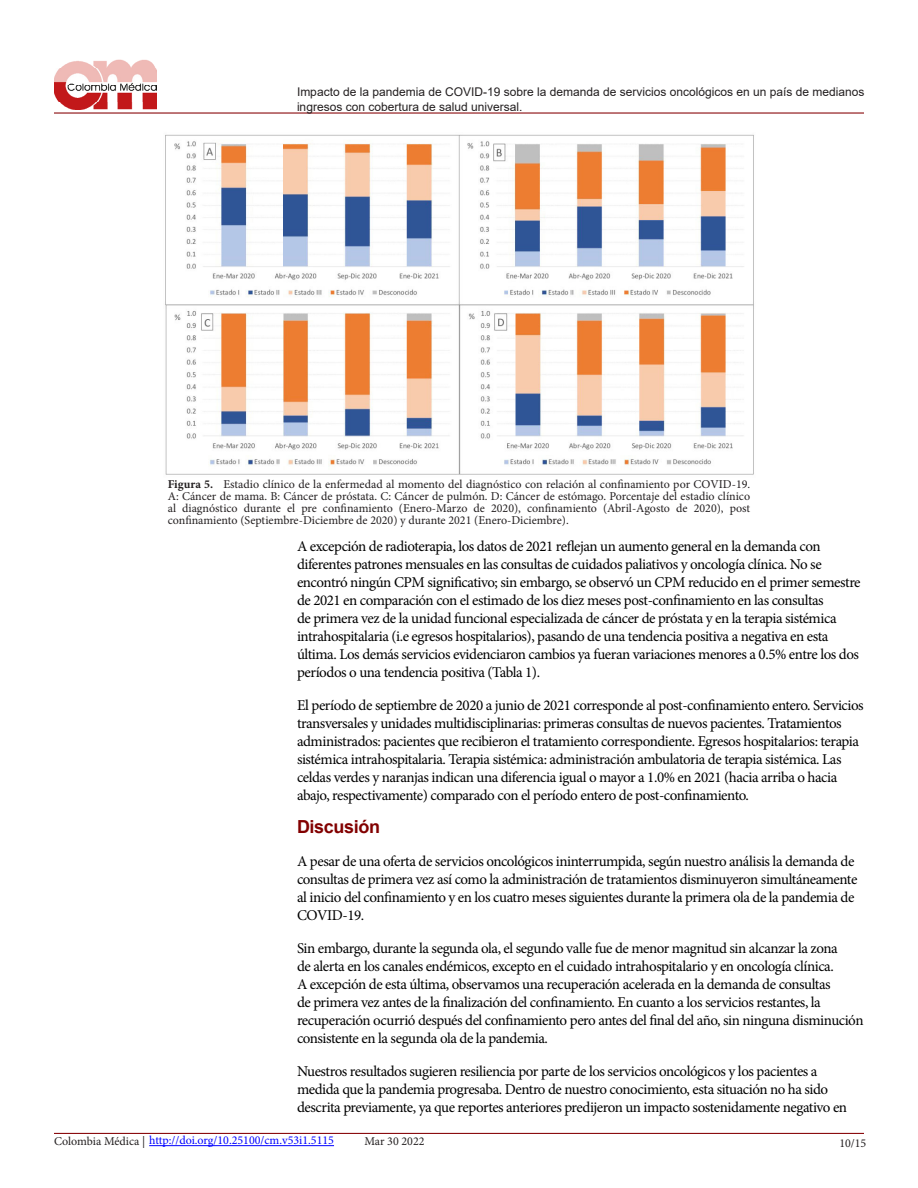
<style>
.page{position:relative;width:918px;height:1188px;background:#fff}
.page>*{position:absolute;margin:0;border:0;box-sizing:border-box;transform-origin:0 0}
.t1{font:700 18px "Arial";letter-spacing:-.02em;color:#820000}
.t2{font:15px/18px "Minion Pro";letter-spacing:-.03em;color:#000}
.t3{font:12px/12px "Minion Pro";color:#231f20;text-align:justify}
.t4{font:12px/15px "Arial";color:#231f20}
.t5{font:12px "Minion Pro";color:#00f}
.s1{font-weight:700}
.s2{color:#231f20}
</style>
<div class="page">
<hr style="left:54px;top:112px;width:810px;height:2px;background:#8b0d10">
<hr style="left:54px;top:1133px;width:810px;height:1px;background:#8b0d10">
<img style="left:54px;top:59px;width:102px;height:51px">
<hr style="left:149px;top:1145px;width:185px;height:1px;background:#00f">
<img style="left:165px;top:134px;width:589px;height:341px">
<p class="t4" style="left:297px;top:84px;width:569px">Impacto de la pandemia de COVID-19 sobre la demanda de servicios oncológicos en un país de medianos ingresos con cobertura de salud universal.</p>
<p class="t3" style="left:168px;top:478px;width:584px"><span class="s1">Figura 5.</span> Estadio clínico de la enfermedad al momento del diagnóstico con relación al confinamiento por COVID-19.<br>A: Cáncer de mama. B: Cáncer de próstata. C: Cáncer de pulmón. D: Cáncer de estómago. Porcentaje del estadio clínico al diagnóstico durante el pre confinamiento (Enero-Marzo de 2020), confinamiento (Abril-Agosto de 2020), post confinamiento (Septiembre-Diciembre de 2020) y durante 2021 (Enero-Diciembre).</p>
<p class="t2" style="left:297px;top:537px;width:565px">A excepción de radioterapia, los datos de 2021 reflejan un aumento general en la demanda con diferentes patrones mensuales en las consultas de cuidados paliativos y oncología clínica. No se encontró ningún CPM significativo; sin embargo, se observó un CPM reducido en el primer semestre de 2021 en comparación con el estimado de los diez meses post-confinamiento en las consultas<br>de primera vez de la unidad funcional especializada de cáncer de próstata y en la terapia sistémica intrahospitalaria (i.e egresos hospitalarios), pasando de una tendencia positiva a negativa en esta última. Los demás servicios evidenciaron cambios ya fueran variaciones menores a 0.5% entre los dos períodos o una tendencia positiva (Tabla 1).</p>
<p class="t2" style="left:297px;top:696px;width:568px">El período de septiembre de 2020 a junio de 2021 corresponde al post-confinamiento entero. Servicios transversales y unidades multidisciplinarias: primeras consultas de nuevos pacientes. Tratamientos administrados: pacientes que recibieron el tratamiento correspondiente. Egresos hospitalarios: terapia sistémica intrahospitalaria. Terapia sistémica: administración ambulatoria de terapia sistémica. Las celdas verdes y naranjas indican una diferencia igual o mayor a 1.0% en 2021 (hacia arriba o hacia abajo, respectivamente) comparado con el período entero de post-confinamiento.</p>
<p class="t1" style="left:297px;top:814px;width:85px">Discusión</p>
<p class="t2" style="left:297px;top:852px;width:562px">A pesar de una oferta de servicios oncológicos ininterrumpida, según nuestro análisis la demanda de consultas de primera vez así como la administración de tratamientos disminuyeron simultáneamente al inicio del confinamiento y en los cuatro meses siguientes durante la primera ola de la pandemia de COVID-19.</p>
<p class="t2" style="left:297px;top:939px;width:568px">Sin embargo, durante la segunda ola, el segundo valle fue de menor magnitud sin alcanzar la zona<br>de alerta en los canales endémicos, excepto en el cuidado intrahospitalario y en oncología clínica.<br>A excepción de esta última, observamos una recuperación acelerada en la demanda de consultas<br>de primera vez antes de la finalización del confinamiento. En cuanto a los servicios restantes, la recuperación ocurrió después del confinamiento pero antes del final del año, sin ninguna disminución consistente en la segunda ola de la pandemia.</p>
<p class="t2" style="left:297px;top:1062px;width:552px">Nuestros resultados sugieren resiliencia por parte de los servicios oncológicos y los pacientes a medida que la pandemia progresaba. Dentro de nuestro conocimiento, esta situación no ha sido descrita previamente, ya que reportes anteriores predijeron un impacto sostenidamente negativo en</p>
<p class="t5" style="left:54px;top:1133px;width:282px"><span class="s2">Colombia Médica |</span> http://doi.org/10.25100/cm.v53i1.5115</p>
<p class="t3" style="left:364px;top:1135px;width:62px">Mar 30 2022</p>
<p class="t3" style="left:840px;top:1137px;width:28px">10/15</p>
</div>
